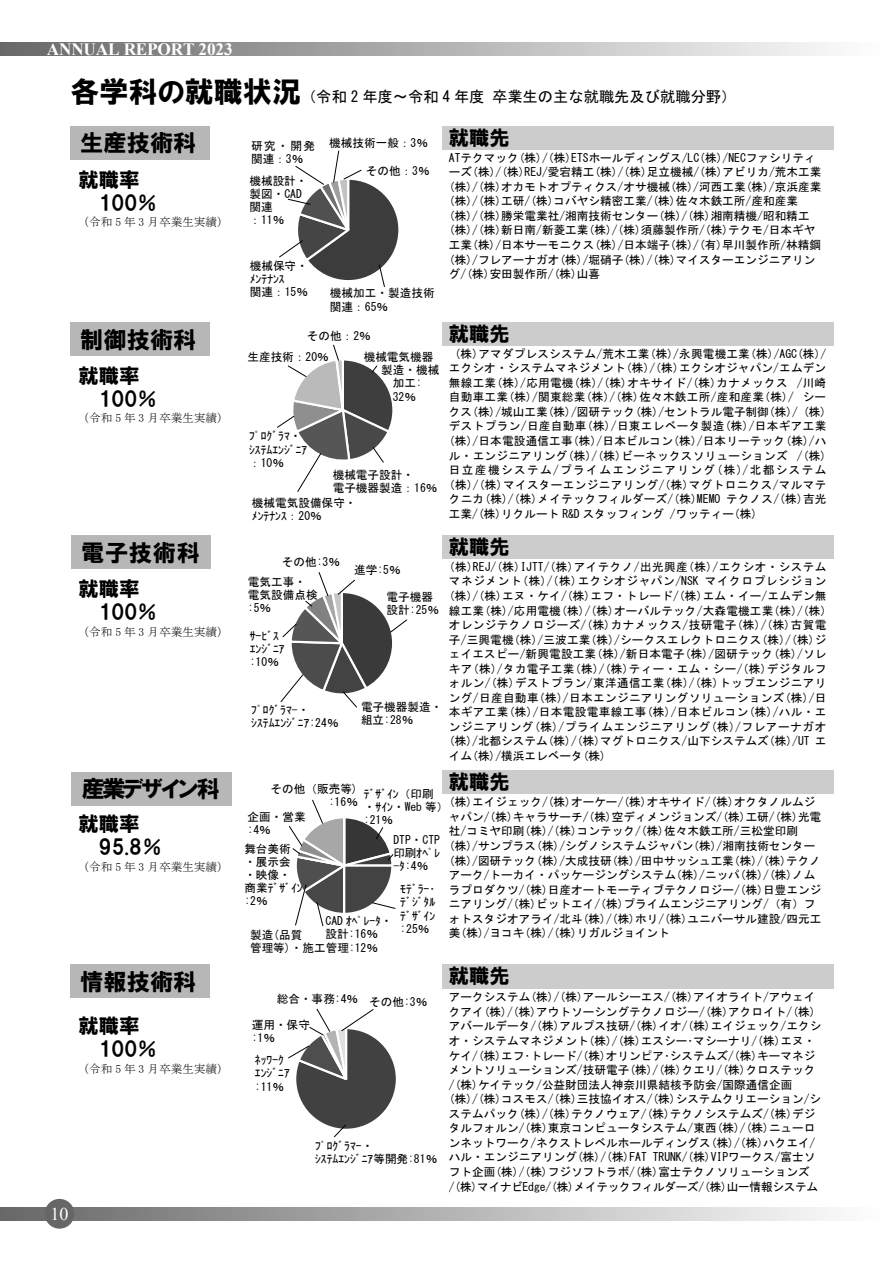
<style>
.page{position:relative;width:893px;height:1263px;background:#fff}
.page>*{position:absolute;margin:0;border:0;box-sizing:border-box;transform-origin:0 0}
.t1{font:23.25px "HGP Soei Kakugothic UB";color:#000}
.t2{font:23.25px "HGP Soei Kakugothic UB";letter-spacing:-.065em;color:#000}
.t3{font:20.4px/23.2px "HGP Soei Kakugothic UB";color:#000}
.t4{font:18px "Times New Roman";color:#fff}
.t5{font:700 17.25px "Times New Roman";letter-spacing:-.01em;color:#fff}
.t6{font:15.3px "MS Gothic";color:#000}
.t7{font:11.55px/14.5px "MS Gothic";color:#000}
.t8{font:11.55px "MS Mincho";color:#000}
.s1{font-family:"HGP Soei Kakugothic UB";font-size:29.1px}
</style>
<div class="page">
<svg style="left:0;top:43px;width:826px;height:13px;background:#aeaeae"></svg>
<svg style="left:0;top:1207px;width:826px;height:13px;background:#b0b0b0"></svg>
<div style="left:45px;top:1199px;width:29px;height:30px;background:#666;border-radius:50%"></div>
<div style="left:442px;top:126px;width:392px;height:23px;background:#ccc"></div>
<div style="left:442px;top:322px;width:392px;height:23px;background:#ccc"></div>
<div style="left:442px;top:535px;width:392px;height:23px;background:#ccc"></div>
<div style="left:442px;top:770px;width:392px;height:24px;background:#ccc"></div>
<div style="left:442px;top:965px;width:392px;height:24px;background:#ccc"></div>
<div style="left:70px;top:126px;width:140px;height:33px;background:#b7b7b7"></div>
<div style="left:70px;top:323px;width:140px;height:33px;background:#b7b7b7"></div>
<div style="left:71px;top:772px;width:161px;height:34px;background:#b7b7b7"></div>
<div style="left:70px;top:965px;width:140px;height:33px;background:#b7b7b7"></div>
<svg style="left:288px;top:799px;width:108px;height:128px"></svg>
<div style="left:71px;top:535px;width:139px;height:33px;background:#b7b7b7"></div>
<svg style="left:280px;top:572px;width:128px;height:136px"></svg>
<svg style="left:279px;top:150px;width:120px;height:137px"></svg>
<svg style="left:288px;top:1008px;width:108px;height:130px"></svg>
<svg style="left:277px;top:344px;width:116px;height:148px"></svg>
<h3 class="t5" style="left:47px;top:37px;width:187px">ANNUAL REPORT 2023</h3>
<h3 class="t6" style="left:70px;top:89px;width:668px"><span class="s1">各学科の就職状況</span>（令和 2 年度～令和 4 年度 卒業生の主な就職先及び就職分野）</h3>
<h1 class="t1" style="left:80px;top:131px;width:118px">生産技術科</h1>
<h2 class="t3" style="left:99px;top:168px;width:60px;text-indent:-20px">就職率<br>100％</h2>
<p class="t8" style="left:78px;top:216px;width:153px">（令和 5 年 3 月卒業生実績）</p>
<h1 class="t1" style="left:80px;top:328px;width:118px">制御技術科</h1>
<h2 class="t3" style="left:99px;top:364px;width:60px;text-indent:-20px">就職率<br>100％</h2>
<p class="t8" style="left:78px;top:412px;width:153px">（令和 5 年 3 月卒業生実績）</p>
<h1 class="t1" style="left:81px;top:540px;width:120px">電子技術科</h1>
<h2 class="t3" style="left:99px;top:577px;width:60px;text-indent:-20px">就職率<br>100％</h2>
<p class="t8" style="left:78px;top:626px;width:153px">（令和 5 年 3 月卒業生実績）</p>
<h1 class="t2" style="left:82px;top:777px;width:140px">産業デザイン科</h1>
<h2 class="t3" style="left:99px;top:812px;width:65px;text-indent:-20px">就職率<br>95.8％</h2>
<p class="t8" style="left:78px;top:861px;width:153px">（令和 5 年 3 月卒業生実績）</p>
<h1 class="t1" style="left:80px;top:970px;width:118px">情報技術科</h1>
<h2 class="t3" style="left:99px;top:1014px;width:60px;text-indent:-20px">就職率<br>100％</h2>
<p class="t8" style="left:78px;top:1062px;width:153px">（令和 5 年 3 月卒業生実績）</p>
<h3 class="t4" style="left:51px;top:1201px;width:19px">10</h3>
<p class="t7" style="left:251px;top:139px;width:65px;line-height:13px">研究・開発関連：3％</p>
<p class="t7" style="left:329px;top:135px;width:100px">機械技術一般：3％</p>
<p class="t7" style="left:366px;top:164px;width:65px">その他：3％</p>
<p class="t7" style="left:249px;top:174px;width:60px;line-height:13px">機械設計・製図・CAD関連<br>：11％</p>
<p class="t7" style="left:250px;top:259px;width:60px;line-height:13px">機械保守・ﾒﾝﾃﾅﾝｽ<br>関連：15％</p>
<p class="t7" style="left:330px;top:287px;width:106px;line-height:13px">機械加工・製造技術関連：65％</p>
<p class="t7" style="left:307px;top:328px;width:65px">その他：2％</p>
<p class="t7" style="left:247px;top:349px;width:83px">生産技術：20％</p>
<p class="t7" style="left:249px;top:430px;width:60px;line-height:13px">ﾌﾟﾛｸﾞﾗﾏ・ｼｽﾃﾑｴﾝｼﾞﾆｱ：10％</p>
<p class="t7" style="left:364px;top:350px;width:71px">機械電気機器</p>
<p class="t7" style="left:381px;top:363px;width:60px">製造・機械</p>
<p class="t7" style="left:393px;top:376px;width:31px">加工:</p>
<p class="t7" style="left:393px;top:389px;width:25px">32％</p>
<p class="t7" style="left:333px;top:468px;width:106px;line-height:13px">機械電子設計・<br>電子機器製造：16％</p>
<p class="t7" style="left:252px;top:496px;width:106px;line-height:13px">機械電気設備保守・ﾒﾝﾃﾅﾝｽ：20％</p>
<p class="t7" style="left:282px;top:555px;width:60px">その他:3％</p>
<p class="t7" style="left:248px;top:575px;width:71px;line-height:13px">電気工事・電気設備点検:5％</p>
<p class="t7" style="left:250px;top:629px;width:36px;line-height:13px">ｻｰﾋﾞｽｴﾝｼﾞﾆｱ:10％</p>
<p class="t7" style="left:251px;top:703px;width:89px;line-height:13px">ﾌﾟﾛｸﾞﾗﾏ-・<br>ｼｽﾃﾑｴﾝｼﾞﾆｱ:24％</p>
<p class="t7" style="left:354px;top:562px;width:48px">進学:5％</p>
<p class="t7" style="left:387px;top:591px;width:54px;line-height:13px">電子機器設計:25％</p>
<p class="t7" style="left:361px;top:700px;width:83px;line-height:13px">電子機器製造・組立:28％</p>
<p class="t7" style="left:271px;top:782px;width:89px;line-height:13px;text-align:right">その他（販売等) :16％</p>
<p class="t7" style="left:364px;top:787px;width:86px;line-height:13px">ﾃﾞｻﾞｲﾝ（印刷<br>・ｻｲﾝ・Web 等）:21％</p>
<p class="t7" style="left:248px;top:810px;width:60px;line-height:13px">企画・営業:4％</p>
<p class="t7" style="left:393px;top:833px;width:48px;line-height:13px;text-align:justify">DTP・CTP印刷ｵﾍﾟﾚ-ﾀ:4％</p>
<p class="t7" style="left:244px;top:842px;width:60px;line-height:13px">舞台美術・展示会・映像・商業ﾃﾞｻﾞｲﾝ:2％</p>
<p class="t7" style="left:400px;top:883px;width:36px;line-height:13px;text-align:justify">ﾓﾃﾞﾗｰ･ﾃﾞｼﾞﾀﾙﾃﾞｻﾞｲﾝ:25％</p>
<p class="t7" style="left:326px;top:914px;width:68px;line-height:13px">CAD ｵﾍﾟﾚｰﾀ・設計:16％</p>
<p class="t7" style="left:250px;top:928px;width:130px;line-height:13px">製造(品質<br>管理等)・施工管理:12％</p>
<p class="t7" style="left:277px;top:991px;width:83px">総合・事務:4％</p>
<p class="t7" style="left:252px;top:1018px;width:60px;line-height:13px">運用・保守:1％</p>
<p class="t7" style="left:255px;top:1053px;width:36px;line-height:13px">ﾈｯﾜｰｸｴﾝｼﾞﾆｱ:11％</p>
<p class="t7" style="left:369px;top:994px;width:60px">その他:3％</p>
<p class="t7" style="left:315px;top:1139px;width:124px;line-height:13px">ﾌﾟﾛｸﾞﾗﾏｰ・<br>ｼｽﾃﾑｴﾝｼﾞﾆｱ等開発:81％</p>
<h2 class="t3" style="left:449px;top:126px;width:63px">就職先</h2>
<p class="t7" style="left:449px;top:150px;width:374px">ATテクマック(株)/(株)ETSホールディングス/LC(株)/NECファシリティーズ(株)/(株)REJ/愛宕精工(株)/(株)足立機械/(株)アビリカ/荒木工業(株)/(株)オカモトオプティクス/オサ機械(株)/河西工業(株)/京浜産業(株)/(株)工研/(株)コバヤシ精密工業/(株)佐々木鉄工所/産和産業<br>(株)/(株)勝栄電業社/湘南技術センター(株)/(株)湘南精機/昭和精工<br>(株)/(株)新日南/新菱工業(株)/(株)須藤製作所/(株)テクモ/日本ギヤ工業(株)/日本サーモニクス(株)/日本端子(株)/(有)早川製作所/林精鋼(株)/フレアーナガオ(株)/堀硝子(株)/(株)マイスターエンジニアリング/(株)安田製作所/(株)山喜</p>
<h2 class="t3" style="left:449px;top:322px;width:63px">就職先</h2>
<p class="t7" style="left:449px;top:346px;width:379px;text-align:justify;text-indent:6px">(株)アマダプレスシステム/荒木工業(株)/永興電機工業(株)/AGC(株)/エクシオ・システムマネジメント(株)/(株)エクシオジャパン/エムデン無線工業(株)/応用電機(株)/(株)オキサイド/(株)カナメックス /川崎自動車工業(株)/関東総業(株)/(株)佐々木鉄工所/産和産業(株)/ シークス(株)/城山工業(株)/図研テック(株)/セントラル電子制御(株)/ (株)デストプラン/日産自動車(株)/日東エレベータ製造(株)/日本ギア工業(株)/日本電設通信工事(株)/日本ビルコン(株)/日本リーテック(株)/ハル・エンジニアリング(株)/(株)ビーネックスソリューションズ /(株)日立産機システム/プライムエンジニアリング(株)/北都システム(株)/(株)マイスターエンジニアリング/(株)マグトロニクス/マルマテクニカ(株)/(株)メイテックフィルダーズ/(株)MEMO テクノス/(株)吉光工業/(株)リクルート R&amp;D スタッフィング /ワッティー(株)</p>
<h2 class="t3" style="left:449px;top:535px;width:63px">就職先</h2>
<p class="t7" style="left:449px;top:559px;width:379px;text-align:justify">(株)REJ/(株)IJTT/(株)アイテクノ/出光興産(株)/エクシオ・システムマネジメント(株)/(株)エクシオジャパン/NSK マイクロプレシジョン(株)/(株)エヌ・ケイ/(株)エフ・トレード/(株)エム・イー/エムデン無線工業(株)/応用電機(株)/(株)オーバルテック/大森電機工業(株)/(株)オレンジテクノロジーズ/(株)カナメックス/技研電子(株)/(株)古賀電子/三興電機(株)/三波工業(株)/シークスエレクトロニクス(株)/(株)ジェイエスピー/新興電設工業(株)/新日本電子(株)/図研テック(株)/ソレキア(株)/タカ電子工業(株)/(株)ティー・エム・シー/(株)デジタルフォルン/(株)デストプラン/東洋通信工業(株)/(株)トップエンジニアリング/日産自動車(株)/日本エンジニアリングソリューションズ(株)/日本ギア工業(株)/日本電設電車線工事(株)/日本ビルコン(株)/ハル・エンジニアリング(株)/プライムエンジニアリング(株)/フレアーナガオ(株)/北都システム(株)/(株)マグトロニクス/山下システムズ(株)/UT エイム(株)/横浜エレベータ(株)</p>
<h2 class="t3" style="left:449px;top:770px;width:63px">就職先</h2>
<p class="t7" style="left:449px;top:795px;width:374px">(株)エイジェック/(株)オーケー/(株)オキサイド/(株)オクタノルムジャパン/(株)キャラサーチ/(株)空ディメンジョンズ/(株)工研/(株)光電社/コミヤ印刷(株)/(株)コンテック/(株)佐々木鉄工所/三松堂印刷<br>(株)/サンプラス(株)/シグノシステムジャパン(株)/湘南技術センター(株)/図研テック(株)/大成技研(株)/田中サッシュ工業(株)/(株)テクノアーク/トーカイ・パッケージングシステム(株)/ニッパ(株)/(株)ノムラプロダクツ/(株)日産オートモーティブテクノロジー/(株)日豊エンジニアリング/(株)ビットエイ/(株)プライムエンジニアリング/（有）フォトスタジオアライ/北斗(株)/(株)ホリ/(株)ユニバーサル建設/四元工美(株)/ヨコキ(株)/(株)リガルジョイント</p>
<h2 class="t3" style="left:449px;top:964px;width:63px">就職先</h2>
<p class="t7" style="left:449px;top:990px;width:374px">アークシステム(株)/(株)アールシーエス/(株)アイオライト/アウェイクアイ(株)/(株)アウトソーシングテクノロジー/(株)アクロイト/(株)アバールデータ/(株)アルプス技研/(株)イオ/(株)エイジェック/エクシオ・システムマネジメント(株)/(株)エスシー･マシーナリ/(株)エヌ・ケイ/(株)エフ･トレード/(株)オリンピア･システムズ/(株)キーマネジメントソリューションズ/技研電子(株)/(株)クエリ/(株)クロステック/(株)ケイテック/公益財団法人神奈川県結核予防会/国際通信企画<br>(株)/(株)コスモス/(株)三技協イオス/(株)システムクリエーション/システムパック(株)/(株)テクノウェア/(株)テクノシステムズ/(株)デジタルフォルン/(株)東京コンピュータシステム/東西(株)/(株)ニューロンネットワーク/ネクストレベルホールディングス(株)/(株)ハクエイ/ハル・エンジニアリング(株)/(株)FAT TRUNK/(株)VIPワークス/富士ソフト企画(株)/(株)フジソフトラボ/(株)富士テクノソリューションズ/(株)マイナビEdge/(株)メイテックフィルダーズ/(株)山一情報システム</p>
</div>
